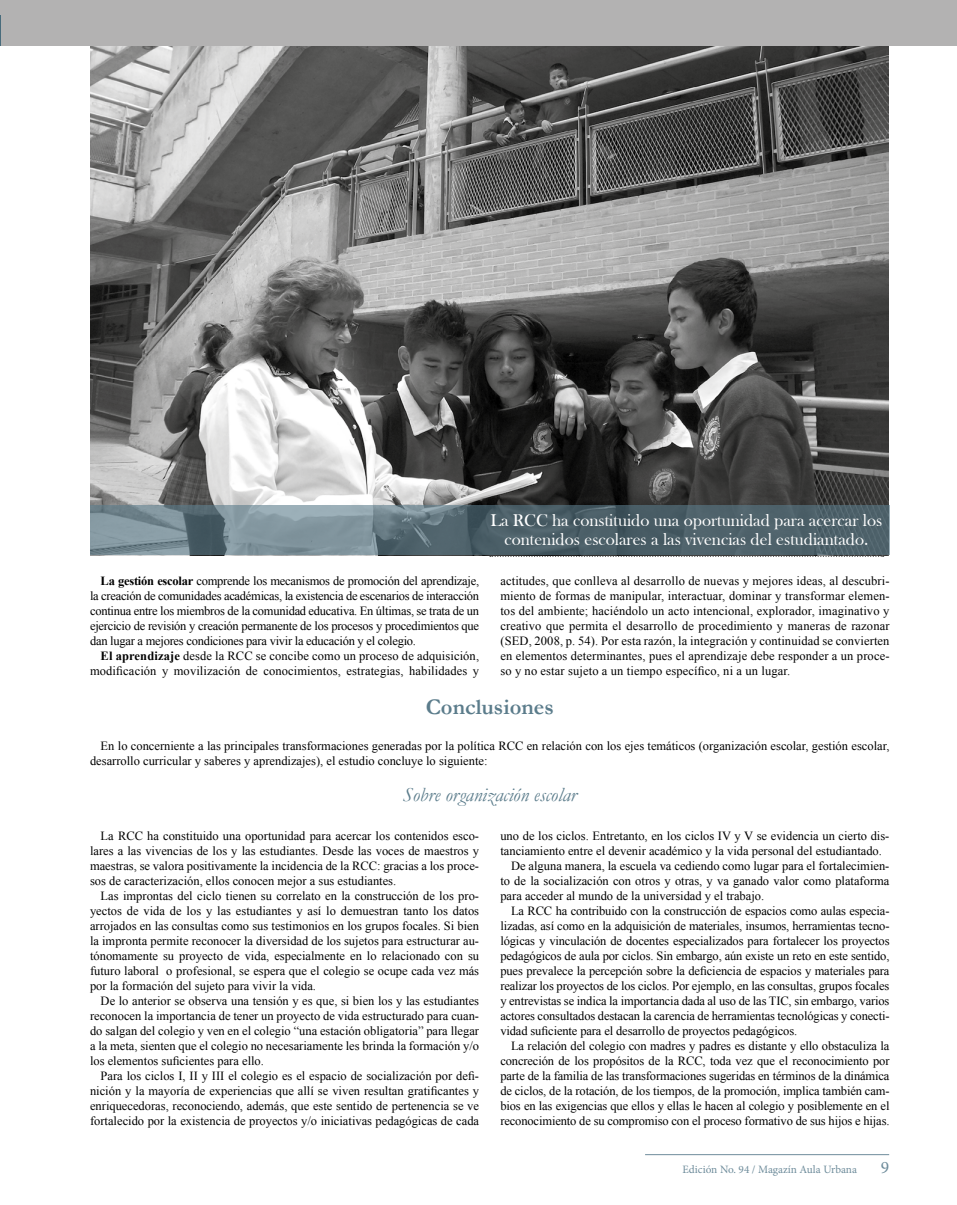
<style>
.page{position:relative;width:957px;height:1205px;background:#fff}
.page>*{position:absolute;margin:0;border:0;box-sizing:border-box;transform-origin:0 0}
.t1{font:700 22.5px "Garamond";color:#5b7c8b}
.t2{font:italic 20px "Garamond";color:#5b7c8b}
.t3{font:17.5px/18.8px "Bask Old Face";color:#fff;text-align:center}
.t4{font:17.5px "Minion Pro";color:#6e8c9b}
.t5{font:12.5px/15px "Times New Roman";letter-spacing:-.01em;color:#000;text-align:justify}
.t6{font:12.5px/15px "Times New Roman";letter-spacing:.01em;color:#000;text-align:right}
.t7{font:11.25px "Minion Pro";color:#6e8c9b}
.s1{font-weight:700}
</style>
<div class="page">
<hr style="left:645px;top:1154px;width:244px;height:1px;background:#6e8c9b">
<img style="left:90px;top:45px;width:798px;height:461px">
<div style="left:0;top:0;width:957px;height:45px;background:#b3b2b2"></div>
<hr style="left:0;top:15px;width:1px;height:30px;background:#496c7c">
<svg style="left:90px;top:506px;width:799px;height:49px;background:#5e727b"></svg>
<svg style="left:490px;top:556px;width:393px;height:1px"></svg>
<h3 class="t3" style="left:490px;top:513px;width:393px">La RCC ha constituido una oportunidad para acercar los contenidos escolares a las vivencias del estudiantado.</h3>
<p class="t5" style="left:500px;top:573px;width:391px">actitudes, que conlleva al desarrollo de nuevas y mejores ideas, al descubri&shy;miento de formas de manipular, interactuar, dominar y transformar elemen&shy;tos del ambiente; haciéndolo un acto intencional, explorador, imaginativo y creativo que permita el desarrollo de procedimiento y maneras de razonar (SED, 2008, p. 54). Por esta razón, la integración y continuidad se convierten en elementos determinantes, pues el aprendizaje debe responder a un proce&shy;so y no estar sujeto a un tiempo específico, ni a un lugar.</p>
<h1 class="t1" style="left:426px;top:694px;width:129px">Conclusiones</h1>
<p class="t5" style="left:90px;top:738px;width:801px;text-indent:11px">En lo concerniente a las principales transformaciones generadas por la política RCC en relación con los ejes temáticos (organización escolar, gestión escolar, desarrollo curricular y saberes y aprendizajes), el estudio concluye lo siguiente:</p>
<h2 class="t2" style="left:403px;top:784px;width:175px">Sobre organización escolar</h2>
<p class="t5" style="left:90px;top:828px;width:390px;text-indent:11px">La RCC ha constituido una oportunidad para acercar los contenidos esco&shy;lares a las vivencias de los y las estudiantes. Desde las voces de maestros y maestras, se valora positivamente la incidencia de la RCC: gracias a los proce&shy;sos de caracterización, ellos conocen mejor a sus estudiantes.</p>
<p class="t5" style="left:90px;top:888px;width:391px;text-indent:11px">Las improntas del ciclo tienen su correlato en la construcción de los pro&shy;yectos de vida de los y las estudiantes y así lo demuestran tanto los datos arrojados en las consultas como sus testimonios en los grupos focales. Si bien la impronta permite reconocer la diversidad de los sujetos para estructurar au&shy;tónomamente su proyecto de vida, especialmente en lo relacionado con su futuro laboral o profesional, se espera que el colegio se ocupe cada vez más por la formación del sujeto para vivir la vida.</p>
<p class="t5" style="left:90px;top:993px;width:391px;text-indent:11px">De lo anterior se observa una tensión y es que, si bien los y las estudiantes reconocen la importancia de tener un proyecto de vida estructurado para cuan&shy;do salgan del colegio y ven en el colegio “una estación obligatoria” para llegar a la meta, sienten que el colegio no necesariamente les brinda la formación y/o los elementos suficientes para ello.</p>
<p class="t5" style="left:90px;top:1068px;width:390px;text-indent:11px">Para los ciclos I, II y III el colegio es el espacio de socialización por defi&shy;nición y la mayoría de experiencias que allí se viven resultan gratificantes y enriquecedoras, reconociendo, además, que este sentido de pertenencia se ve fortalecido por la existencia de proyectos y/o iniciativas pedagógicas de cada</p>
<p class="t5" style="left:90px;top:573px;width:391px;text-indent:11px"><span class="s1">La gestión escolar</span> comprende los mecanismos de promoción del aprendizaje, la creación de comunidades académicas, la existencia de escenarios de interacción continua entre los miembros de la comunidad educativa. En últimas, se trata de un ejercicio de revisión y creación permanente de los procesos y procedimientos que dan lugar a mejores condiciones para vivir la educación y el colegio.</p>
<p class="t6" style="left:90px;top:648px;width:391px"><span class="s1">El aprendizaje</span> desde la RCC se concibe como un proceso de adquisición, modificación y movilización de conocimientos, estrategias, habilidades y</p>
<p class="t5" style="left:500px;top:828px;width:390px">uno de los ciclos. Entretanto, en los ciclos IV y V se evidencia un cierto dis-</p>
<p class="t5" style="left:500px;top:843px;width:383px">tanciamiento entre el devenir académico y la vida personal del estudiantado.</p>
<p class="t5" style="left:511px;top:858px;width:380px">De alguna manera, la escuela va cediendo como lugar para el fortalecimien-</p>
<p class="t5" style="left:500px;top:873px;width:391px">to de la socialización con otros y otras, y va ganado valor como plataforma</p>
<p class="t5" style="left:500px;top:888px;width:265px">para acceder al mundo de la universidad y el trabajo.</p>
<p class="t5" style="left:511px;top:903px;width:380px">La RCC ha contribuido con la construcción de espacios como aulas especia-</p>
<p class="t5" style="left:500px;top:918px;width:390px">lizadas, así como en la adquisición de materiales, insumos, herramientas tecno-</p>
<p class="t5" style="left:500px;top:933px;width:391px">lógicas y vinculación de docentes especializados para fortalecer los proyectos</p>
<p class="t5" style="left:500px;top:948px;width:391px">pedagógicos de aula por ciclos. Sin embargo, aún existe un reto en este sentido,</p>
<p class="t5" style="left:500px;top:963px;width:390px">pues prevalece la percepción sobre la deficiencia de espacios y materiales para</p>
<p class="t5" style="left:500px;top:978px;width:390px">realizar los proyectos de los ciclos. Por ejemplo, en las consultas, grupos focales</p>
<p class="t5" style="left:500px;top:993px;width:390px">y entrevistas se indica la importancia dada al uso de las TIC, sin embargo, varios</p>
<p class="t5" style="left:500px;top:1008px;width:391px">actores consultados destacan la carencia de herramientas tecnológicas y conecti-</p>
<p class="t5" style="left:500px;top:1023px;width:298px">vidad suficiente para el desarrollo de proyectos pedagógicos.</p>
<p class="t5" style="left:511px;top:1038px;width:380px">La relación del colegio con madres y padres es distante y ello obstaculiza la</p>
<p class="t5" style="left:500px;top:1053px;width:391px">concreción de los propósitos de la RCC, toda vez que el reconocimiento por</p>
<p class="t5" style="left:500px;top:1068px;width:390px">parte de la familia de las transformaciones sugeridas en términos de la dinámica</p>
<p class="t5" style="left:500px;top:1083px;width:391px">de ciclos, de la rotación, de los tiempos, de la promoción, implica también cam-</p>
<p class="t5" style="left:500px;top:1098px;width:391px">bios en las exigencias que ellos y ellas le hacen al colegio y posiblemente en el</p>
<p class="t5" style="left:500px;top:1113px;width:391px">reconocimiento de su compromiso con el proceso formativo de sus hijos e hijas.</p>
<p class="t7" style="left:682px;top:1161px;width:176px">Edición No. 94 / Magazín Aula Urbana</p>
<h3 class="t4" style="left:880px;top:1155px;width:10px">9</h3>
</div>
